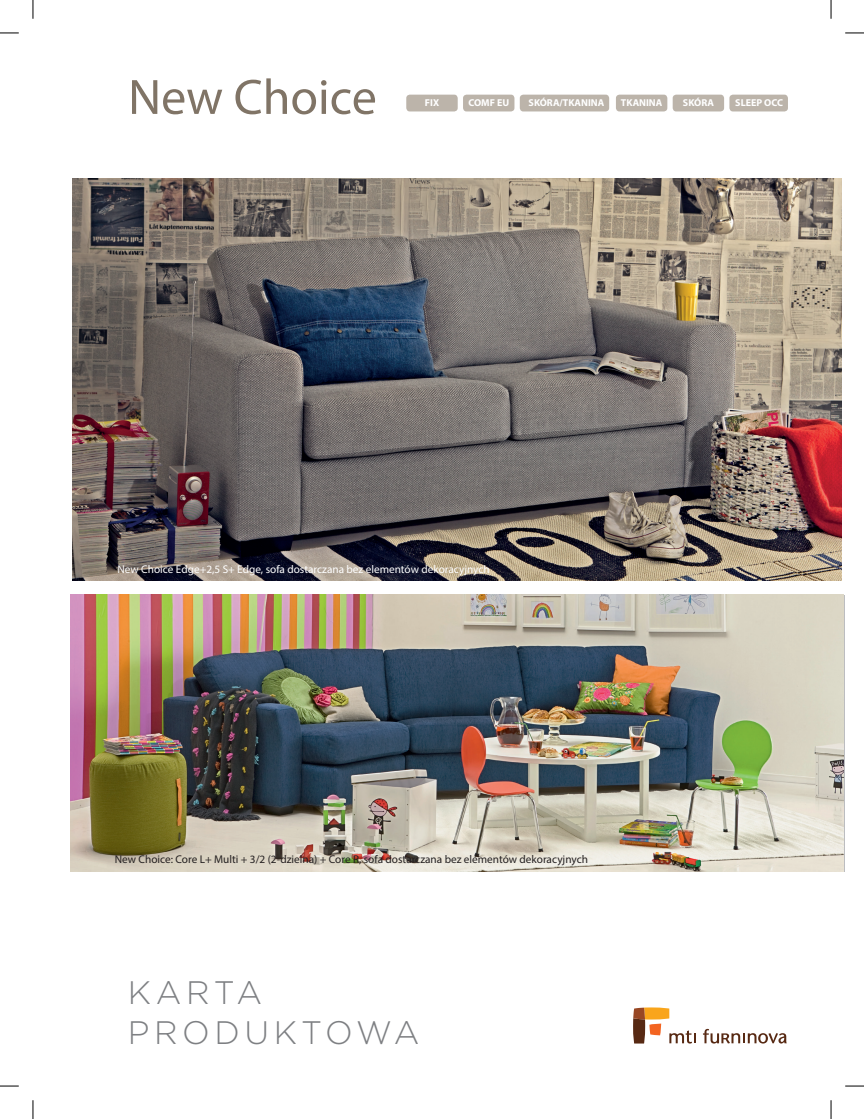
<style>
.page{position:relative;width:864px;height:1119px;background:#fff}
.page>*{position:absolute;margin:0;border:0;box-sizing:border-box;transform-origin:0 0}
.t1{font:50px "Myriad Pro";color:#807466}
.t2{font:300 32.5px/39px "Gotham";letter-spacing:.14em;color:#7e8083}
.t3{font:11.25px "Myriad Pro";color:#231f20}
.t4{font:11.25px "Myriad Pro";color:#fff}
.t5{font:700 10px "Myriad Pro";color:#fff}
</style>
<div class="page">
<img style="left:73px;top:178px;width:768px;height:402px">
<svg style="left:633px;top:1007px;width:62px;height:36px"></svg>
<svg style="left:703px;top:1028px;width:83px;height:15px"></svg>
<div style="left:406px;top:95px;width:51px;height:16px;background:#bcb4aa;border-radius:4px"></div>
<div style="left:615px;top:95px;width:52px;height:16px;background:#bcb4aa;border-radius:4px"></div>
<div style="left:672px;top:95px;width:51px;height:16px;background:#bcb4aa;border-radius:4px"></div>
<div style="left:519px;top:95px;width:90px;height:16px;background:#bcb4aa;border-radius:4px"></div>
<div style="left:463px;top:95px;width:51px;height:16px;background:#bcb4aa;border-radius:4px"></div>
<img style="left:71px;top:595px;width:772px;height:276px">
<div style="left:729px;top:95px;width:58px;height:16px;background:#bcb4aa;border-radius:4px"></div>
<svg style="left:0;top:32px;width:19px;height:2px"></svg>
<svg style="left:845px;top:32px;width:18px;height:2px"></svg>
<svg style="left:0;top:1085px;width:19px;height:1px"></svg>
<svg style="left:845px;top:1085px;width:18px;height:1px"></svg>
<svg style="left:32px;top:0;width:2px;height:19px"></svg>
<svg style="left:32px;top:1100px;width:2px;height:18px"></svg>
<svg style="left:830px;top:0;width:1px;height:19px"></svg>
<svg style="left:830px;top:1100px;width:1px;height:18px"></svg>
<h1 class="t1" style="left:128px;top:66px;width:250px">New Choice</h1>
<p class="t5" style="left:424px;top:96px;width:16px">FIX</p>
<p class="t5" style="left:468px;top:96px;width:42px">COMF EU</p>
<p class="t5" style="left:528px;top:96px;width:77px">SKÓRA/TKANINA</p>
<p class="t5" style="left:620px;top:96px;width:43px">TKANINA</p>
<p class="t5" style="left:682px;top:96px;width:32px">SKÓRA</p>
<p class="t5" style="left:735px;top:96px;width:49px">SLEEP OCC</p>
<p class="t4" style="left:117px;top:562px;width:373px">New Choice Edge+2,5 S+ Edge, sofa dostarczana bez elementów dekoracyjnych</p>
<p class="t3" style="left:115px;top:852px;width:474px">New Choice: Core L+ Multi + 3/2 (2-dzielna) + Core R, sofa dostarczana bez elementów dekoracyjnych</p>
<h2 class="t2" style="left:128px;top:972px;width:293px">KARTA<br>PRODUKTOWA</h2>
</div>
